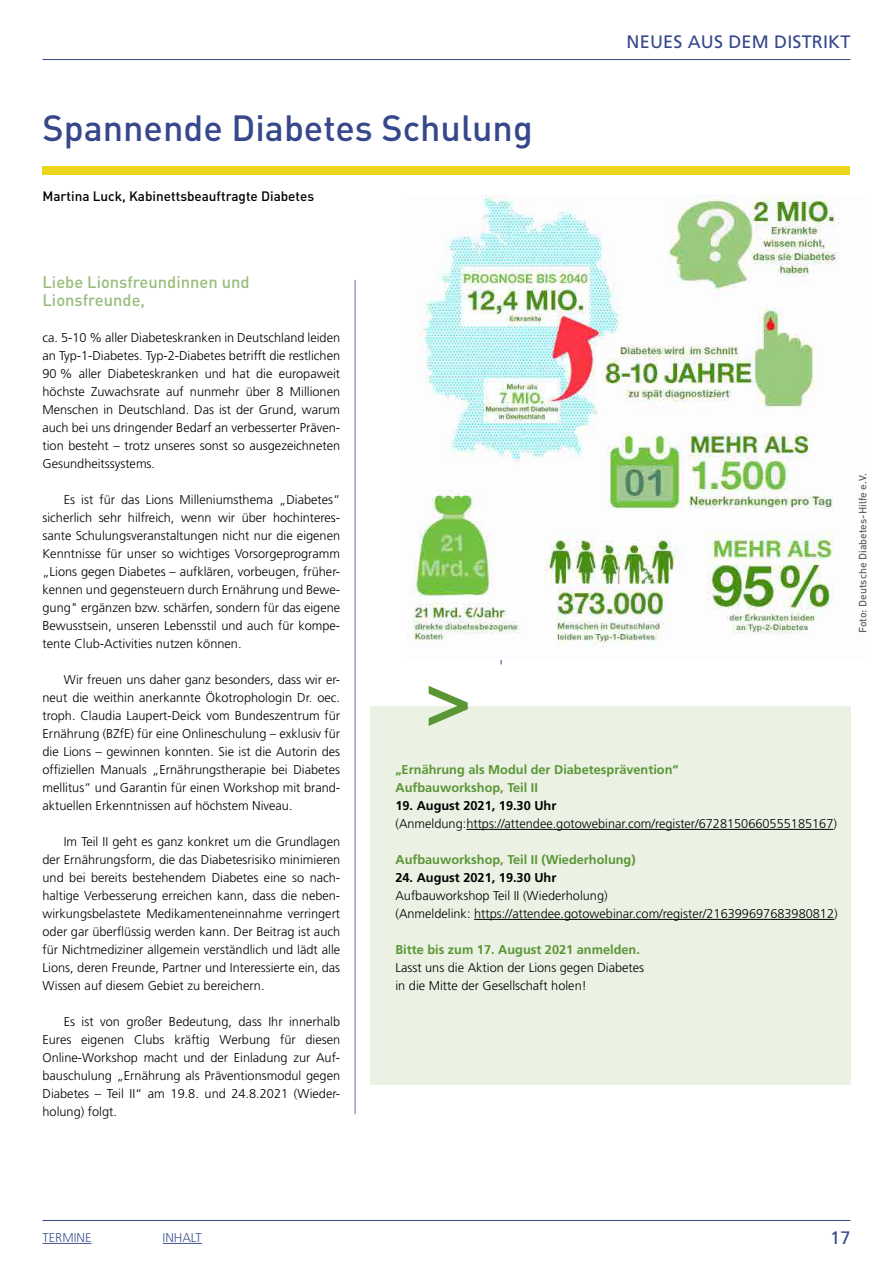
<style>
.page{position:relative;width:893px;height:1263px;background:#fff}
.page>*{position:absolute;margin:0;border:0;box-sizing:border-box;transform-origin:0 0}
.t1{font:500 36px "DIN";color:#36478b}
.t2{font:18px "Frutiger";letter-spacing:.01em;color:#36478b}
.t3{font:500 16.5px "DIN";color:#98bd7c}
.Subline{font:500 13.5px "DIN";color:#000}
.Copy{font:300 12.75px/18px "Frutiger";color:#000;text-align:justify}
.Copy_ohne_Einzug{font:300 12.75px/18px "Frutiger";color:#000;text-align:justify}
.Copy_ohne_Einzug-2{font:700 12.75px "Frutiger";color:#5a9636}
.Copy_ohne_Einzug-3{font:700 12.75px "Frutiger";color:#000}
.Copy-2{font:300 12.75px "Frutiger";color:#465792}
.Fotohinweis{font:500 10.5px "DIN";color:#636363}
</style>
<div class="page">
<hr style="left:43px;top:59px;width:807px;height:1px;background:#36478b">
<hr style="left:43px;top:1220px;width:807px;height:1px;background:#36478b">
<div style="left:370px;top:706px;width:480px;height:379px;background:#ebf1e3"></div>
<hr style="left:466px;top:829px;width:367px;height:1px;background:#000">
<hr style="left:474px;top:919px;width:360px;height:1px;background:#000">
<div style="left:43px;top:167px;width:807px;height:8px;background:#edd51c"></div>
<hr style="left:501px;top:613px;width:1px;height:51px;background:#36478b">
<svg style="left:429px;top:686px;width:39px;height:40px"></svg>
<img style="left:407px;top:196px;width:432px;height:464px">
<hr style="left:355px;top:280px;width:1px;height:834px;background:#6771a9">
<hr style="left:163px;top:1243px;width:39px;height:1px;background:#465792">
<hr style="left:43px;top:1243px;width:48px;height:1px;background:#465792">
<h1 class="t1" style="left:43px;top:105px;width:492px">Spannende Diabetes Schulung</h1>
<p class="Subline" style="left:43px;top:188px;width:273px">Martina Luck, Kabinettsbeauftragte Diabetes</p>
<h2 class="t2" style="left:627px;top:31px;width:225px">NEUES AUS DEM DISTRIKT</h2>
<h3 class="t3" style="left:43px;top:272px;width:209px">Liebe Lionsfreundinnen und</h3>
<h3 class="t3" style="left:43px;top:290px;width:104px">Lionsfreunde,</h3>
<p class="Copy_ohne_Einzug" style="left:43px;top:329px;width:299px">ca. 5-10 % aller Diabeteskranken in Deutschland leiden an Typ-1-Diabetes. Typ-2-Diabetes betrifft die restlichen 90 % aller Diabeteskranken und hat die europaweit höchste Zuwachsrate auf nunmehr über 8 Millionen Menschen in Deutschland. Das ist der Grund, warum auch bei uns dringender Bedarf an verbesserter Präven&shy;tion besteht – trotz unseres sonst so ausgezeichneten Gesundheitssystems.</p>
<p class="Copy" style="left:43px;top:491px;width:299px;text-indent:21px">Es ist für das Lions Milleniumsthema „Diabetes“ sicherlich sehr hilfreich, wenn wir über hochinteres&shy;sante Schulungsveranstaltungen nicht nur die eigenen Kenntnisse für unser so wichtiges Vorsorgeprogramm „Lions gegen Diabetes – aufklären, vorbeugen, früher&shy;kennen und gegensteuern durch Ernährung und Bewe&shy;gung" ergänzen bzw. schärfen, sondern für das eigene Bewusstsein, unseren Lebensstil und auch für kompe&shy;tente Club-Activities nutzen können.</p>
<p class="Copy" style="left:43px;top:671px;width:299px;text-indent:21px">Wir freuen uns daher ganz besonders, dass wir er&shy;neut die weithin anerkannte Ökotrophologin Dr. oec. troph. Claudia Laupert-Deick vom Bundeszentrum für Ernährung (BZfE) für eine Onlineschulung – exklusiv für die Lions – gewinnen konnten. Sie ist die Autorin des offiziellen Manuals „Ernährungstherapie bei Diabetes mellitus“ und Garantin für einen Workshop mit brand&shy;aktuellen Erkenntnissen auf höchstem Niveau.</p>
<p class="Copy" style="left:43px;top:833px;width:299px;text-indent:21px">Im Teil II geht es ganz konkret um die Grundlagen der Ernährungsform, die das Diabetesrisiko minimieren und bei bereits bestehendem Diabetes eine so nach&shy;haltige Verbesserung erreichen kann, dass die neben&shy;wirkungsbelastete Medikamenteneinnahme verringert oder gar überflüssig werden kann. Der Beitrag ist auch für Nichtmediziner allgemein verständlich und lädt alle Lions, deren Freunde, Partner und Interessierte ein, das Wissen auf diesem Gebiet zu bereichern.</p>
<p class="Copy" style="left:43px;top:1013px;width:299px;text-indent:21px">Es ist von großer Bedeutung, dass Ihr innerhalb Eures eigenen Clubs kräftig Werbung für diesen Online-Workshop macht und der Einladung zur Auf&shy;bauschulung „Ernährung als Präventionsmodul gegen Diabetes – Teil II“ am 19.8. und 24.8.2021 (Wieder&shy;holung) folgt.</p>
<p class="Fotohinweis" style="left:856px;top:633px;width:161px;rotate:-90deg">Foto: Deutsche Diabetes-Hilfe e.V.</p>
<p class="Copy_ohne_Einzug-2" style="left:395px;top:762px;width:285px">„Ernährung als Modul der Diabetesprävention“</p>
<p class="Copy_ohne_Einzug-2" style="left:395px;top:780px;width:144px">Aufbauworkshop, Teil II</p>
<p class="Copy_ohne_Einzug-3" style="left:395px;top:798px;width:162px">19. August 2021, 19.30 Uhr</p>
<p class="Copy_ohne_Einzug" style="left:395px;top:815px;width:443px">(Anmeldung:https://attendee.gotowebinar.com/register/6728150660555185167)</p>
<p class="Copy_ohne_Einzug-2" style="left:395px;top:852px;width:242px">Aufbauworkshop, Teil II (Wiederholung)</p>
<p class="Copy_ohne_Einzug-3" style="left:395px;top:870px;width:162px">24. August 2021, 19.30 Uhr</p>
<p class="Copy_ohne_Einzug" style="left:395px;top:887px;width:214px">Aufbauworkshop Teil II (Wiederholung)</p>
<p class="Copy_ohne_Einzug" style="left:395px;top:905px;width:444px">(Anmeldelink: https://attendee.gotowebinar.com/register/216399697683980812)</p>
<p class="Copy_ohne_Einzug-2" style="left:395px;top:942px;width:246px">Bitte bis zum 17. August 2021 anmelden.</p>
<p class="Copy_ohne_Einzug" style="left:395px;top:959px;width:250px">Lasst uns die Aktion der Lions gegen Diabetes</p>
<p class="Copy_ohne_Einzug" style="left:395px;top:977px;width:193px">in die Mitte der Gesellschaft holen!</p>
<p class="Copy-2" style="left:43px;top:1230px;width:50px">TERMINE</p>
<p class="Copy-2" style="left:163px;top:1230px;width:41px">INHALT</p>
<h2 class="t2" style="left:830px;top:1227px;width:22px">17</h2>
</div>
